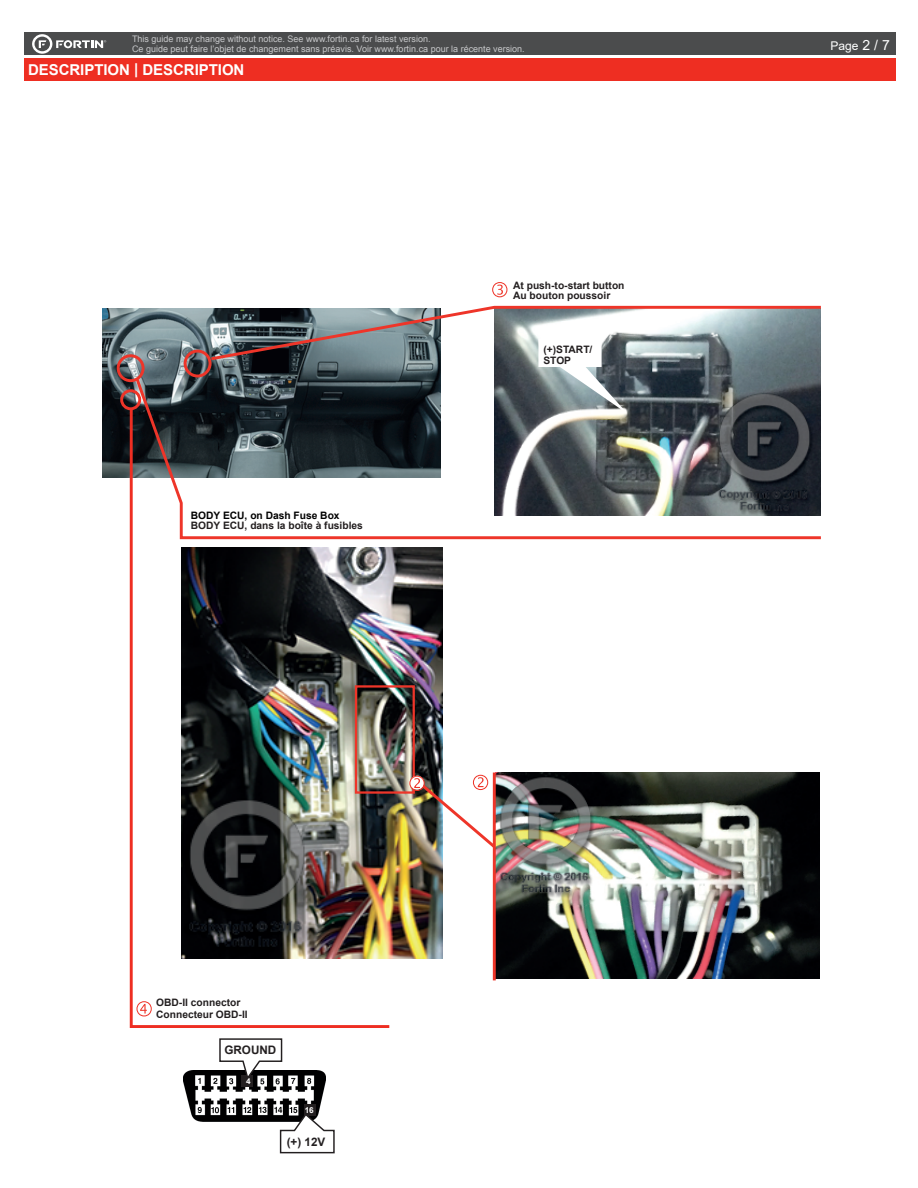
<style>
.page{position:relative;width:918px;height:1188px;background:#fff}
.page>*{position:absolute;margin:0;border:0;box-sizing:border-box;transform-origin:0 0}
.t1{font:700 15px "Arial";letter-spacing:-.005em;color:#fff}
.t2{font:12px "Arial";color:#fff}
.t3{font:700 11.7px "Arial";color:#231f20}
.t4{font:700 10.2px/10.2px "Arial";color:#231f20}
.t5{font:9px/9.8px "Arial";color:#c7c8ca}
.t6{font:700 8.1px "Arial";color:#fff}
.s1{color:#000001}
.s2{font-size:13.95px}
</style>
<div class="page">
<div style="left:24px;top:33px;width:872px;height:22px;background:#4b4c4d"></div>
<div style="left:24px;top:58px;width:872px;height:23px;background:#ee2e22"></div>
<svg style="left:32px;top:34px;width:74px;height:20px"></svg>
<img style="left:496px;top:773px;width:324px;height:206px">
<img style="left:392px;top:548px;width:50px;height:411px">
<img style="left:103px;top:308px;width:105px;height:170px">
<div style="left:184px;top:350px;width:28px;height:27px;border:3px solid #ee3529;border-radius:50%"></div>
<div style="left:117px;top:354px;width:28px;height:28px;border:3px solid #ee3529;border-radius:50%"></div>
<svg style="left:133px;top:375px;width:688px;height:165px"></svg>
<img style="left:494px;top:411px;width:327px;height:105px">
<svg style="left:208px;top:305px;width:613px;height:106px"></svg>
<svg style="left:492px;top:282px;width:15px;height:15px"></svg>
<hr style="left:493px;top:773px;width:3px;height:207px;background:#ee3529">
<div style="left:355px;top:685px;width:60px;height:109px;border:2px solid #ee3529"></div>
<img style="left:409px;top:775px;width:89px;height:76px">
<img style="left:184px;top:1071px;width:141px;height:51px">
<img style="left:128px;top:406px;width:264px;height:622px">
<div style="left:304px;top:1104px;width:12px;height:12px;background:#231f20"></div>
<svg style="left:279px;top:1114px;width:56px;height:40px"></svg>
<div style="left:241px;top:1076px;width:12px;height:11px;background:#231f20"></div>
<svg style="left:219px;top:1038px;width:64px;height:39px"></svg>
<svg style="left:136px;top:1001px;width:16px;height:16px"></svg>
<div style="left:120px;top:389px;width:21px;height:21px;border:3px solid #ee3529;border-radius:50%"></div>
<p class="t5" style="left:132px;top:34px;width:394px">This guide may change without notice. See www.fortin.ca for latest version.<br>Ce guide peut faire l’objet de changement sans préavis. Voir www.fortin.ca pour la récente version.</p>
<h1 class="t1" style="left:28px;top:59px;width:218px">DESCRIPTION | DESCRIPTION</h1>
<p class="t4" style="left:513px;top:281px;width:113px">At push-to-start button<br>Au bouton poussoir</p>
<p class="t4" style="left:191px;top:511px;width:174px"><span class="s1">BODY ECU, on Dash Fuse Box<br></span>BODY ECU, dans la boîte à fusibles</p>
<p class="t4" style="left:543px;top:345px;width:50px">(+)START/<br>STOP</p>
<p class="t4" style="left:156px;top:996px;width:93px;line-height:12.3px">OBD-II connector<br>Connecteur OBD-II</p>
<p class="t3" style="left:224px;top:1042px;width:53px">GROUND</p>
<p class="t6" style="left:246px;top:1076px;width:6px">4</p>
<p class="t6" style="left:305px;top:1104px;width:11px">16</p>
<p class="t3" style="left:287px;top:1133px;width:40px">(+) 12V</p>
<h2 class="t2" style="left:831px;top:38px;width:61px">Page <span class="s2">2 / 7</span></h2>
</div>
